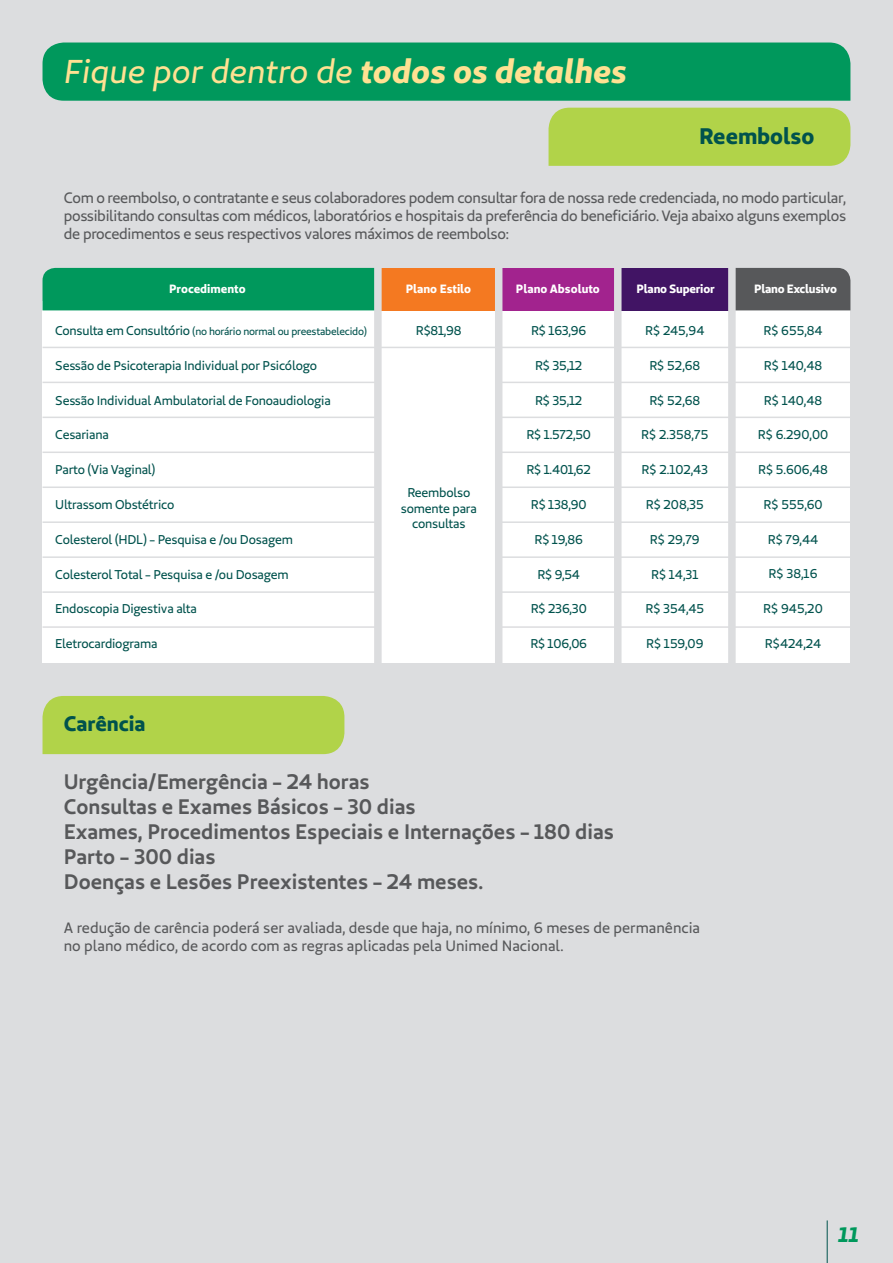
<style>
.page{position:relative;width:893px;height:1263px;background:#dcdddf}
.page>*{position:absolute;margin:0;border:0;box-sizing:border-box;transform-origin:0 0}
.t1{font:italic 33px "Unimed Sans 2020 Regular";color:#ffe192}
.t2{font:22.5px "Unimed Sans 2020 Bold";color:#00524d}
.t3{font:700 21px/25.2px "Unimed Sans 2020 Semi";color:#57585a}
.t4{font:21px "Unimed Sans 2020 Bold";color:#00524d}
.t5{font:italic 21px "Unimed Sans 2020 Bold";color:#00985c}
.t6{font:15px/18px "Unimed Sans 2020 Regular";color:#57585a;text-align:justify}
.t7{font:12.75px/15.3px "Unimed Sans 2020 Regular";letter-spacing:-.015em;color:#00524d;text-align:center}
.t8{font:12px "Unimed Sans 2020 Bold";letter-spacing:-.01em;color:#fff}
.t9{font:10.5px "Unimed Sans 2020 Regular";letter-spacing:-.02em;color:#00524d}
.s1{font-family:"Unimed Sans 2020 Bold"}
.s2{font-size:12.75px}
</style>
<div class="page">
<hr style="left:827px;top:1220px;width:1px;height:43px;background:#00524d">
<div style="left:43px;top:301px;width:807px;height:362px;background:#fff"></div>
<hr style="left:43px;top:347px;width:335px;height:1px;background:#dcdddf">
<hr style="left:379px;top:347px;width:471px;height:1px;background:#dcdddf">
<hr style="left:43px;top:382px;width:335px;height:1px;background:#dcdddf">
<hr style="left:501px;top:382px;width:349px;height:1px;background:#dcdddf">
<hr style="left:43px;top:417px;width:335px;height:1px;background:#dcdddf">
<hr style="left:501px;top:417px;width:349px;height:1px;background:#dcdddf">
<hr style="left:43px;top:451px;width:335px;height:2px;background:#dcdddf">
<hr style="left:501px;top:451px;width:349px;height:2px;background:#dcdddf">
<hr style="left:43px;top:486px;width:335px;height:2px;background:#dcdddf">
<hr style="left:501px;top:486px;width:349px;height:2px;background:#dcdddf">
<hr style="left:43px;top:521px;width:335px;height:2px;background:#dcdddf">
<hr style="left:501px;top:521px;width:349px;height:2px;background:#dcdddf">
<hr style="left:43px;top:556px;width:335px;height:2px;background:#dcdddf">
<hr style="left:501px;top:556px;width:349px;height:2px;background:#dcdddf">
<hr style="left:43px;top:591px;width:335px;height:2px;background:#dcdddf">
<hr style="left:501px;top:591px;width:349px;height:2px;background:#dcdddf">
<hr style="left:43px;top:626px;width:335px;height:2px;background:#dcdddf">
<hr style="left:501px;top:626px;width:349px;height:2px;background:#dcdddf">
<div style="left:43px;top:268px;width:331px;height:42px;background:#00985c"></div>
<div style="left:380px;top:268px;width:117px;height:42px;background:#f47921"></div>
<div style="left:499px;top:268px;width:118px;height:42px;background:#a2238e"></div>
<div style="left:617px;top:268px;width:118px;height:42px;background:#411464"></div>
<div style="left:736px;top:268px;width:114px;height:42px;background:#57585a"></div>
<div style="left:374px;top:264px;width:8px;height:402px;background:#dcdddf"></div>
<div style="left:495px;top:264px;width:7px;height:402px;background:#dcdddf"></div>
<div style="left:614px;top:264px;width:7px;height:402px;background:#dcdddf"></div>
<div style="left:728px;top:264px;width:8px;height:402px;background:#dcdddf"></div>
<div style="left:43px;top:43px;width:807px;height:58px;background:#00985c"></div>
<div style="left:549px;top:108px;width:301px;height:58px;background:#b1d349"></div>
<div style="left:43px;top:696px;width:301px;height:58px;background:#b1d349"></div>
<h1 class="t1" style="left:64px;top:50px;width:565px">Fique por dentro de <span class="s1">todos os detalhes</span></h1>
<h2 class="t2" style="left:699px;top:121px;width:117px">Reembolso</h2>
<p class="t6" style="left:64px;top:188px;width:784px">Com o reembolso, o contratante e seus colaboradores podem consultar fora de nossa rede credenciada, no modo particular, possibilitando consultas com médicos, laboratórios e hospitais da preferência do beneficiário. Veja abaixo alguns exemplos de procedimentos e seus respectivos valores máximos de reembolso:</p>
<p class="t8" style="left:169px;top:281px;width:78px">Procedimento</p>
<p class="t8" style="left:406px;top:281px;width:67px">Plano Estilo</p>
<p class="t8" style="left:516px;top:281px;width:85px">Plano Absoluto</p>
<p class="t8" style="left:637px;top:281px;width:80px">Plano Superior</p>
<p class="t8" style="left:754px;top:281px;width:84px">Plano Exclusivo</p>
<p class="t9" style="left:55px;top:325px;width:313px"><span class="s2">Consulta em Consultório</span> (no horário normal ou preestabelecido)</p>
<p class="t7" style="left:55px;top:358px;width:263px">Sessão de Psicoterapia Individual por Psicólogo</p>
<p class="t7" style="left:55px;top:392px;width:277px">Sessão Individual Ambulatorial de Fonoaudiologia</p>
<p class="t7" style="left:55px;top:427px;width:55px">Cesariana</p>
<p class="t7" style="left:55px;top:462px;width:102px">Parto (Via Vaginal)</p>
<p class="t7" style="left:55px;top:497px;width:121px">Ultrassom Obstétrico</p>
<p class="t7" style="left:55px;top:532px;width:239px">Colesterol (HDL) - Pesquisa e /ou Dosagem</p>
<p class="t7" style="left:55px;top:566px;width:235px">Colesterol Total - Pesquisa e /ou Dosagem</p>
<p class="t7" style="left:55px;top:601px;width:143px">Endoscopia Digestiva alta</p>
<p class="t7" style="left:55px;top:636px;width:104px">Eletrocardiograma</p>
<h3 class="t4" style="left:64px;top:710px;width:83px">Carência</h3>
<p class="t7" style="left:416px;top:323px;width:47px">R$81,98</p>
<p class="t7" style="left:645px;top:323px;width:61px">R$ 245,94</p>
<p class="t7" style="left:649px;top:357px;width:52px">R$ 52,68</p>
<p class="t7" style="left:649px;top:392px;width:52px">R$ 52,68</p>
<p class="t7" style="left:641px;top:427px;width:69px">R$ 2.358,75</p>
<p class="t7" style="left:641px;top:462px;width:68px">R$ 2.102,43</p>
<p class="t7" style="left:646px;top:497px;width:60px">R$ 208,35</p>
<p class="t7" style="left:650px;top:531px;width:51px">R$ 29,79</p>
<p class="t7" style="left:651px;top:566px;width:49px">R$ 14,31</p>
<p class="t7" style="left:645px;top:601px;width:60px">R$ 354,45</p>
<p class="t7" style="left:646px;top:636px;width:59px">R$ 159,09</p>
<p class="t7" style="left:531px;top:323px;width:57px">R$ 163,96</p>
<p class="t7" style="left:535px;top:357px;width:49px">R$ 35,12</p>
<p class="t7" style="left:535px;top:392px;width:49px">R$ 35,12</p>
<p class="t7" style="left:526px;top:427px;width:66px">R$ 1.572,50</p>
<p class="t7" style="left:526px;top:462px;width:66px">R$ 1.401,62</p>
<p class="t7" style="left:531px;top:497px;width:57px">R$ 138,90</p>
<p class="t7" style="left:535px;top:531px;width:50px">R$ 19,86</p>
<p class="t7" style="left:537px;top:566px;width:44px">R$ 9,54</p>
<p class="t7" style="left:531px;top:601px;width:58px">R$ 236,30</p>
<p class="t7" style="left:530px;top:636px;width:58px">R$ 106,06</p>
<p class="t7" style="left:401px;top:485px;width:77px">Reembolso somente para consultas</p>
<h3 class="t3" style="left:64px;top:768px;width:552px">Urgência/Emergência - 24 horas<br>Consultas e Exames Básicos - 30 dias<br>Exames, Procedimentos Especiais e Internações - 180 dias Parto - 300 dias<br>Doenças e Lesões Preexistentes - 24 meses.</h3>
<p class="t6" style="left:64px;top:918px;width:638px">A redução de carência poderá ser avaliada, desde que haja, no mínimo, 6 meses de permanência no plano médico, de acordo com as regras aplicadas pela Unimed Nacional.</p>
<p class="t7" style="left:763px;top:323px;width:61px">R$ 655,84</p>
<p class="t7" style="left:764px;top:357px;width:60px">R$ 140,48</p>
<p class="t7" style="left:764px;top:392px;width:60px">R$ 140,48</p>
<p class="t7" style="left:758px;top:427px;width:72px">R$ 6.290,00</p>
<p class="t7" style="left:758px;top:462px;width:71px">R$ 5.606,48</p>
<p class="t7" style="left:763px;top:497px;width:61px">R$ 555,60</p>
<p class="t7" style="left:768px;top:531px;width:52px">R$ 79,44</p>
<p class="t7" style="left:769px;top:566px;width:50px">R$ 38,16</p>
<p class="t7" style="left:763px;top:601px;width:61px">R$ 945,20</p>
<p class="t7" style="left:765px;top:636px;width:58px">R$424,24</p>
<h3 class="t5" style="left:838px;top:1220px;width:22px">11</h3>
</div>
